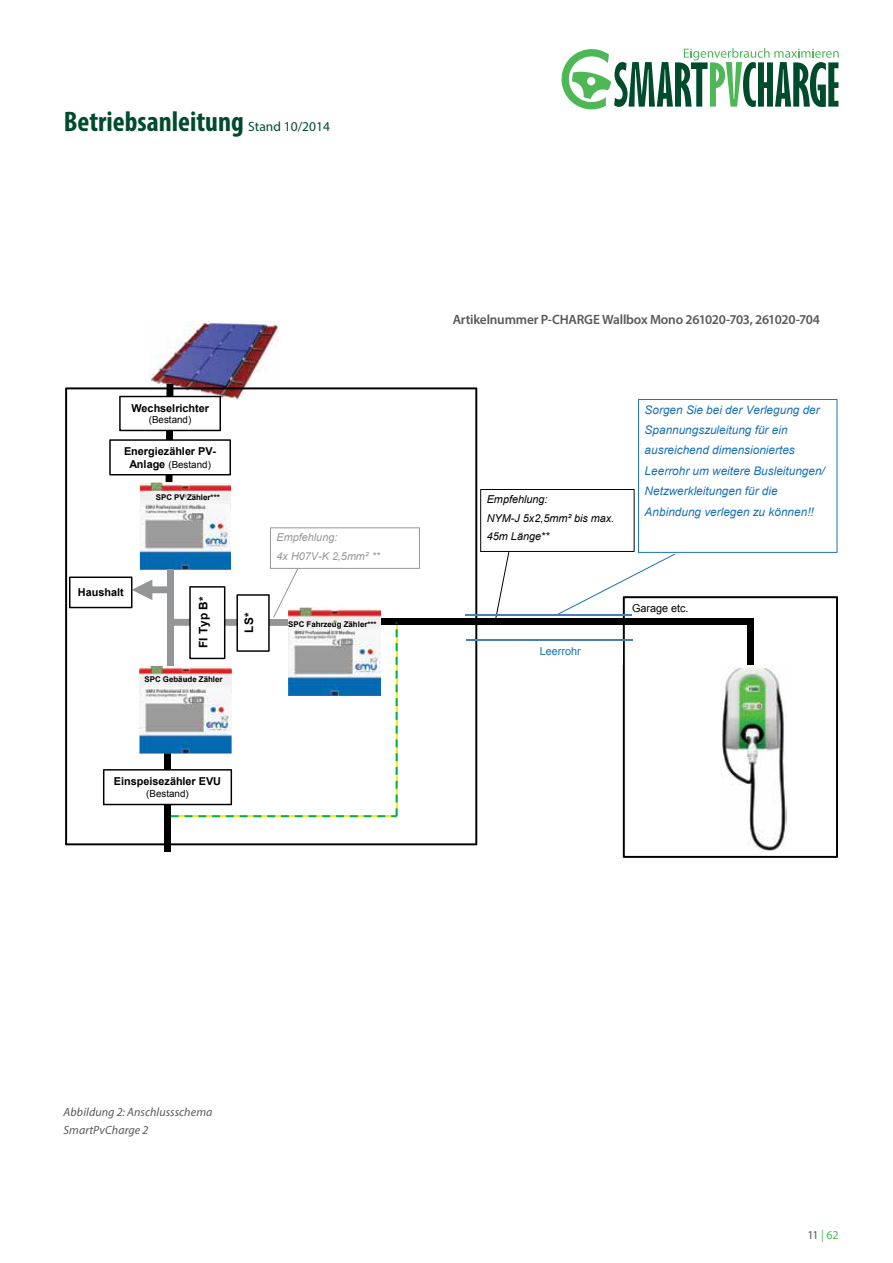
<style>
.page{position:relative;width:893px;height:1263px;background:#fff}
.page>*{position:absolute;margin:0;border:0;box-sizing:border-box;transform-origin:0 0}
.t1{font:700 condensed 28.35px "Myriad Pro";color:#004b2c}
.t2{font:600 13.5px "Myriad Pro";letter-spacing:-.02em;color:#58595b}
.t3{font:italic 12px/18px "Myriad Pro";letter-spacing:.005em;color:#58595b}
.t4{font:12px "Myriad Pro";color:#4eb857}
.t5{font:italic 11.85px/20.4px "Arial";color:#1870b9}
.t6{font:700 11.85px "Arial";color:#000}
.t7{font:700 10.8px "Arial";color:#000}
.t8{font:italic 10.8px/18.6px "Arial";color:#000}
.t9{font:italic 10.8px "Arial";color:#949698}
.t10{font:10.8px "Arial";color:#000}
.t11{font:10.8px "Arial";color:#1870b9}
.t12{font:9.75px "Arial";color:#000}
.t13{font:700 7.95px "Arial";color:#000}
.s1{font-weight:400;font-stretch:normal;font-size:13.5px}
.s2{font-weight:700;font-size:10.8px}
.s3{color:#58595b}
</style>
<div class="page">
<svg style="left:561px;top:48px;width:278px;height:61px"></svg>
<img style="left:149px;top:321px;width:130px;height:66px">
<svg style="left:65px;top:387px;width:412px;height:458px"></svg>
<hr style="left:171px;top:815px;width:226px;height:2px;background:#f7ec13">
<hr style="left:396px;top:622px;width:2px;height:194px;background:#f7ec13">
<svg style="left:623px;top:596px;width:215px;height:262px"></svg>
<div style="left:747px;top:619px;width:7px;height:47px;background:#000"></div>
<div style="left:375px;top:618px;width:377px;height:7px;background:#000"></div>
<div style="left:169px;top:619px;width:122px;height:7px;background:#939597"></div>
<svg style="left:189px;top:586px;width:36px;height:73px"></svg>
<div style="left:164px;top:754px;width:7px;height:98px;background:#000"></div>
<svg style="left:171px;top:815px;width:8px;height:2px"></svg>
<svg style="left:185px;top:815px;width:7px;height:2px"></svg>
<svg style="left:198px;top:815px;width:8px;height:2px"></svg>
<svg style="left:212px;top:815px;width:8px;height:2px"></svg>
<svg style="left:226px;top:815px;width:8px;height:2px"></svg>
<svg style="left:240px;top:815px;width:21px;height:2px"></svg>
<svg style="left:267px;top:815px;width:8px;height:2px"></svg>
<svg style="left:281px;top:815px;width:8px;height:2px"></svg>
<svg style="left:295px;top:815px;width:8px;height:2px"></svg>
<svg style="left:309px;top:815px;width:7px;height:2px"></svg>
<svg style="left:322px;top:815px;width:8px;height:2px"></svg>
<svg style="left:336px;top:815px;width:8px;height:2px"></svg>
<svg style="left:350px;top:815px;width:8px;height:2px"></svg>
<svg style="left:364px;top:815px;width:7px;height:2px"></svg>
<svg style="left:377px;top:815px;width:8px;height:2px"></svg>
<svg style="left:391px;top:808px;width:7px;height:9px"></svg>
<svg style="left:396px;top:781px;width:2px;height:21px"></svg>
<svg style="left:396px;top:767px;width:2px;height:8px"></svg>
<svg style="left:396px;top:753px;width:2px;height:8px"></svg>
<svg style="left:396px;top:739px;width:2px;height:8px"></svg>
<svg style="left:396px;top:726px;width:2px;height:7px"></svg>
<svg style="left:396px;top:712px;width:2px;height:8px"></svg>
<svg style="left:396px;top:698px;width:2px;height:8px"></svg>
<svg style="left:396px;top:684px;width:2px;height:8px"></svg>
<svg style="left:396px;top:671px;width:2px;height:7px"></svg>
<svg style="left:236px;top:527px;width:184px;height:138px"></svg>
<svg style="left:480px;top:399px;width:357px;height:223px"></svg>
<hr style="left:465px;top:614px;width:167px;height:1px;background:#4a7ebb">
<hr style="left:466px;top:639px;width:167px;height:2px;background:#4a7ebb">
<img style="left:140px;top:520px;width:91px;height:50px">
<img style="left:139px;top:666px;width:93px;height:88px">
<img style="left:137px;top:670px;width:98px;height:23px">
<img style="left:139px;top:670px;width:93px;height:23px">
<img style="left:288px;top:607px;width:92px;height:88px">
<div style="left:167px;top:570px;width:7px;height:96px;background:#939597"></div>
<svg style="left:69px;top:576px;width:98px;height:32px"></svg>
<img style="left:721px;top:666px;width:65px;height:186px">
<svg style="left:109px;top:384px;width:122px;height:136px"></svg>
<svg style="left:103px;top:769px;width:129px;height:36px"></svg>
<h1 class="t1" style="left:64px;top:104px;width:268px">Betriebsanleitung <span class="s1">Stand 10/2014</span></h1>
<p class="t7" style="left:131px;top:400px;width:79px">Wechselrichter</p>
<p class="t12" style="left:149px;top:413px;width:44px">(Bestand)</p>
<p class="t7" style="left:124px;top:444px;width:94px">Energiezähler PV-</p>
<p class="t12" style="left:129px;top:458px;width:83px"><span class="s2">Anlage</span> (Bestand)</p>
<p class="t13" style="left:156px;top:492px;width:65px">SPC PV Zähler***</p>
<p class="t2" style="left:453px;top:311px;width:369px">Artikelnummer P-ChArGe Wallbox Mono 261020-703, 261020-704</p>
<p class="t8" style="left:487px;top:490px;width:129px">Empfehlung:<br>NYM-J 5x2,5mm² bis max.</p>
<p class="t5" style="left:645px;top:399px;width:182px">Sorgen Sie bei der Verlegung der<br>Spannungszuleitung für ein ausreichend dimensioniertes<br>Leerrohr um weitere Busleitungen/<br>Netzwerkleitungen für die<br>Anbindung verlegen zu können!!</p>
<p class="t7" style="left:78px;top:585px;width:47px">Haushalt</p>
<p class="t6" style="left:195px;top:648px;width:53px;rotate:-90deg">FI Typ B*</p>
<p class="t13" style="left:145px;top:674px;width:79px">SPC Gebäude Zähler</p>
<p class="t6" style="left:241px;top:632px;width:21px;rotate:-90deg">LS*</p>
<p class="t9" style="left:277px;top:530px;width:62px">Empfehlung:</p>
<p class="t8" style="left:487px;top:527px;width:64px">45m Länge**</p>
<p class="t9" style="left:277px;top:549px;width:105px">4x H07V-K 2,5mm² **</p>
<p class="t13" style="left:288px;top:618px;width:90px">SPC Fahrzeug Zähler***</p>
<p class="t11" style="left:540px;top:644px;width:43px">Leerrohr</p>
<p class="t7" style="left:114px;top:774px;width:109px">Einspeisezähler EVU</p>
<p class="t12" style="left:146px;top:787px;width:44px">(Bestand)</p>
<p class="t10" style="left:632px;top:601px;width:58px">Garage etc.</p>
<p class="t3" style="left:64px;top:1103px;width:150px">Abbildung 2: Anschlussschema<br>SmartPvCharge 2</p>
<p class="t4" style="left:807px;top:1227px;width:33px"><span class="s3">11</span> | 62</p>
</div>
